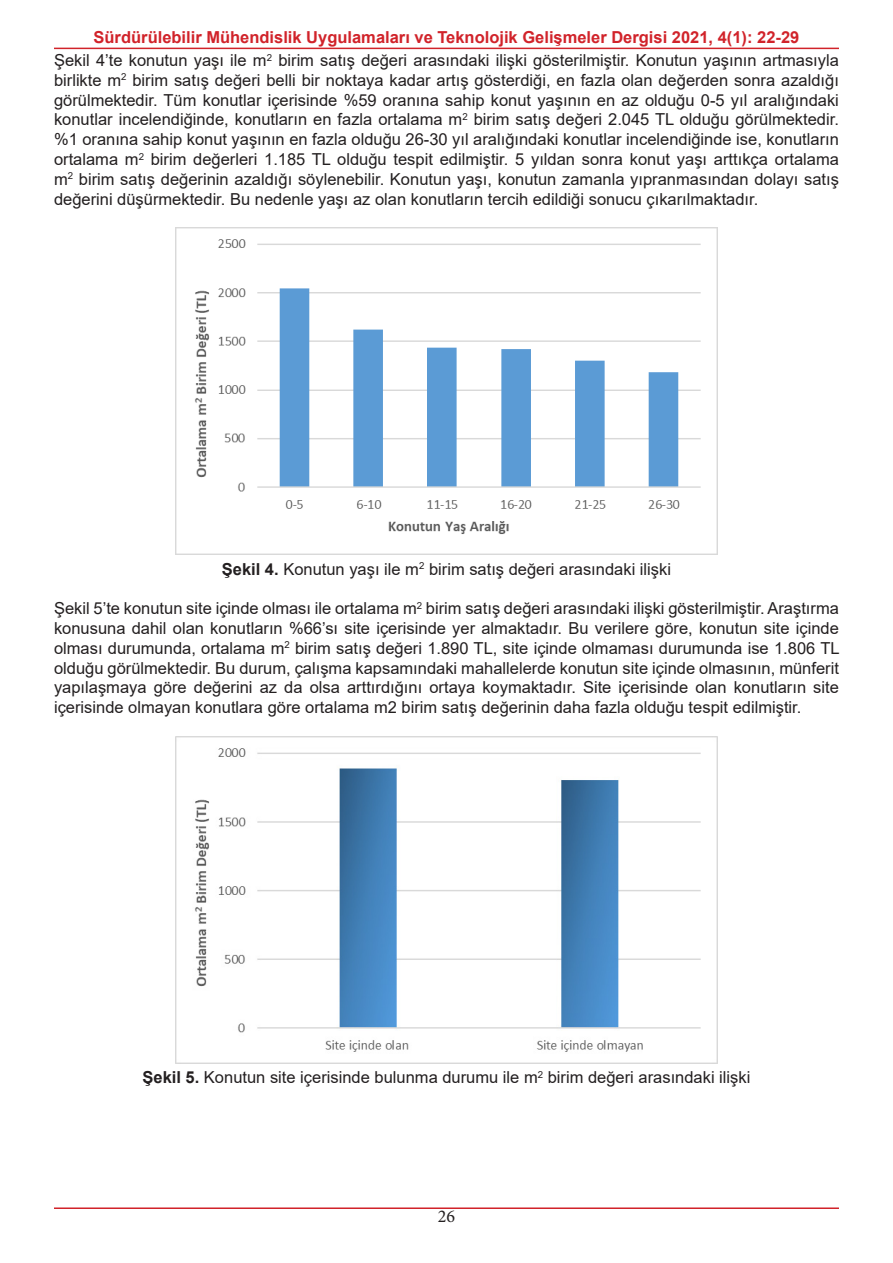
<style>
.page{position:relative;width:893px;height:1263px;background:#fff}
.page>*{position:absolute;margin:0;border:0;box-sizing:border-box;transform-origin:0 0}
.t1{font:18px "Minion Pro";color:#231f20}
.t2{font:16.5px/19.8px "Arial";color:#231f20;text-align:justify}
.t3{font:700 16.5px "Arial";color:#d1232a}
.s1{font-weight:700}
</style>
<div class="page">
<hr style="left:54px;top:1207px;width:785px;height:2px;background:#d1232a">
<hr style="left:54px;top:48px;width:785px;height:1px;background:#d1232a">
<img style="left:176px;top:228px;width:541px;height:327px">
<img style="left:176px;top:736px;width:541px;height:327px">
<p class="t3" style="left:94px;top:26px;width:707px">Sürdürülebilir Mühendislik Uygulamaları ve Teknolojik Gelişmeler Dergisi 2021, 4(1): 22-29</p>
<p class="t2" style="left:54px;top:50px;width:786px">Şekil 4’te konutun yaşı ile m<sup>2</sup> birim satış değeri arasındaki ilişki gösterilmiştir. Konutun yaşının artmasıyla birlikte m<sup>2</sup> birim satış değeri belli bir noktaya kadar artış gösterdiği, en fazla olan değerden sonra azaldığı görülmektedir. Tüm konutlar içerisinde %59 oranına sahip konut yaşının en az olduğu 0-5 yıl aralığındaki konutlar incelendiğinde, konutların en fazla ortalama m<sup>2</sup> birim satış değeri 2.045 TL olduğu görülmektedir. %1 oranına sahip konut yaşının en fazla olduğu 26-30 yıl aralığındaki konutlar incelendiğinde ise, konutların ortalama m<sup>2</sup> birim değerleri 1.185 TL olduğu tespit edilmiştir. 5 yıldan sonra konut yaşı arttıkça ortalama m<sup>2</sup> birim satış değerinin azaldığı söylenebilir. Konutun yaşı, konutun zamanla yıpranmasından dolayı satış değerini düşürmektedir. Bu nedenle yaşı az olan konutların tercih edildiği sonucu çıkarılmaktadır.</p>
<p class="t2" style="left:222px;top:559px;width:451px"><span class="s1">Şekil 4.</span> Konutun yaşı ile m<sup>2</sup> birim satış değeri arasındaki ilişki</p>
<p class="t2" style="left:54px;top:598px;width:787px">Şekil 5’te konutun site içinde olması ile ortalama m<sup>2</sup> birim satış değeri arasındaki ilişki gösterilmiştir. Araştırma konusuna dahil olan konutların %66’sı site içerisinde yer almaktadır. Bu verilere göre, konutun site içinde olması durumunda, ortalama m<sup>2</sup> birim satış değeri 1.890 TL, site içinde olmaması durumunda ise 1.806 TL olduğu görülmektedir. Bu durum, çalışma kapsamındaki mahallelerde konutun site içinde olmasının, münferit yapılaşmaya göre değerini az da olsa arttırdığını ortaya koymaktadır. Site içerisinde olan konutların site içerisinde olmayan konutlara göre ortalama m2 birim satış değerinin daha fazla olduğu tespit edilmiştir.</p>
<p class="t2" style="left:143px;top:1067px;width:609px"><span class="s1">Şekil 5.</span> Konutun site içerisinde bulunma durumu ile m<sup>2</sup> birim değeri arasındaki ilişki</p>
<p class="t1" style="left:438px;top:1204px;width:19px">26</p>
</div>
